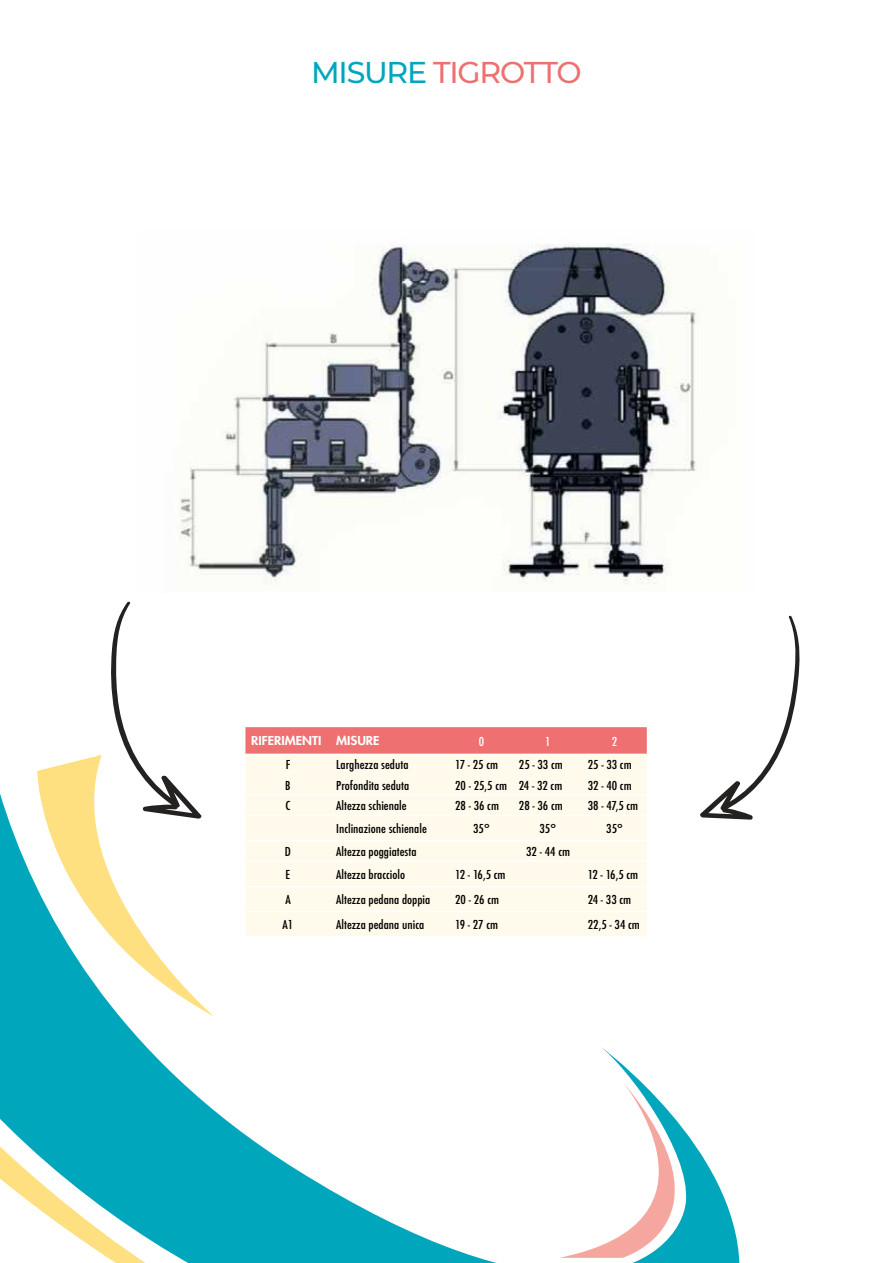
<style>
.page{position:relative;width:893px;height:1263px;background:#fff}
.page>*{position:absolute;margin:0;border:0;box-sizing:border-box;transform-origin:0 0}
.t1{font:500 30px "Montserrat";letter-spacing:-.04em;color:#ee7070}
.t2{font:500 condensed 12px "Futura";color:#000;scale:1.09 1}
.t3{font:800 12px "Futura";color:#fff;scale:1.09 1}
.t4{font:500 condensed 12px "Futura";color:#fff;scale:1.09 1}
.s1{color:#00a6bc}
</style>
<div class="page">
<svg style="left:0;top:793px;width:740px;height:470px"></svg>
<svg style="left:37px;top:755px;width:177px;height:261px"></svg>
<svg style="left:0;top:1052px;width:185px;height:211px"></svg>
<svg style="left:559px;top:1082px;width:181px;height:176px"></svg>
<svg style="left:699px;top:615px;width:101px;height:205px"></svg>
<svg style="left:110px;top:601px;width:92px;height:218px"></svg>
<img style="left:180px;top:244px;width:521px;height:341px">
<svg style="left:245px;top:727px;width:402px;height:27px;background:#ee7373"></svg>
<div style="left:245px;top:755px;width:402px;height:181px;background:#fffaeb"></div>
<hr style="left:245px;top:794px;width:85px;height:2px;background:#fff">
<hr style="left:330px;top:794px;width:119px;height:2px;background:#fff">
<hr style="left:449px;top:794px;width:64px;height:2px;background:#fff">
<hr style="left:513px;top:794px;width:69px;height:2px;background:#fff">
<hr style="left:582px;top:794px;width:65px;height:2px;background:#fff">
<hr style="left:245px;top:815px;width:85px;height:1px;background:#fff">
<hr style="left:330px;top:815px;width:119px;height:1px;background:#fff">
<hr style="left:449px;top:815px;width:64px;height:1px;background:#fff">
<hr style="left:513px;top:815px;width:69px;height:1px;background:#fff">
<hr style="left:582px;top:815px;width:65px;height:1px;background:#fff">
<hr style="left:245px;top:840px;width:85px;height:1px;background:#fff">
<hr style="left:330px;top:840px;width:119px;height:1px;background:#fff">
<hr style="left:449px;top:840px;width:64px;height:1px;background:#fff">
<hr style="left:513px;top:840px;width:69px;height:1px;background:#fff">
<hr style="left:582px;top:840px;width:65px;height:1px;background:#fff">
<hr style="left:245px;top:860px;width:85px;height:1px;background:#fff">
<hr style="left:330px;top:860px;width:119px;height:1px;background:#fff">
<hr style="left:449px;top:860px;width:64px;height:1px;background:#fff">
<hr style="left:513px;top:860px;width:69px;height:1px;background:#fff">
<hr style="left:582px;top:860px;width:65px;height:1px;background:#fff">
<hr style="left:245px;top:886px;width:85px;height:1px;background:#fff">
<hr style="left:330px;top:886px;width:119px;height:1px;background:#fff">
<hr style="left:449px;top:886px;width:64px;height:1px;background:#fff">
<hr style="left:513px;top:886px;width:69px;height:1px;background:#fff">
<hr style="left:582px;top:886px;width:65px;height:1px;background:#fff">
<hr style="left:245px;top:911px;width:85px;height:1px;background:#fff">
<hr style="left:330px;top:911px;width:119px;height:1px;background:#fff">
<hr style="left:449px;top:911px;width:64px;height:1px;background:#fff">
<hr style="left:513px;top:911px;width:69px;height:1px;background:#fff">
<hr style="left:582px;top:911px;width:65px;height:1px;background:#fff">
<hr style="left:245px;top:936px;width:85px;height:1px;background:#fff">
<hr style="left:330px;top:936px;width:119px;height:1px;background:#fff">
<hr style="left:449px;top:936px;width:64px;height:1px;background:#fff">
<hr style="left:513px;top:936px;width:69px;height:1px;background:#fff">
<hr style="left:582px;top:936px;width:65px;height:1px;background:#fff">
<h1 class="t1" style="left:311px;top:51px;width:272px"><span class="s1">MISURE</span> TIGROTTO</h1>
<p class="t3" style="left:251px;top:733px;width:119px">RIFERIMENTI MISURE</p>
<p class="t4" style="left:479px;top:734px;width:6px">0</p>
<p class="t4" style="left:545px;top:734px;width:6px">1</p>
<p class="t4" style="left:612px;top:734px;width:6px">2</p>
<p class="t2" style="left:286px;top:757px;width:6px">F</p>
<p class="t2" style="left:336px;top:757px;width:68px">Larghezza seduta</p>
<p class="t2" style="left:455px;top:757px;width:41px">17 - 25 cm</p>
<p class="t2" style="left:519px;top:757px;width:42px">25 - 33 cm</p>
<p class="t2" style="left:588px;top:757px;width:42px">25 - 33 cm</p>
<p class="t2" style="left:285px;top:778px;width:6px">B</p>
<p class="t2" style="left:336px;top:778px;width:69px">Profondita seduta</p>
<p class="t2" style="left:455px;top:778px;width:100px">20 - 25,5 cm 24 - 32 cm</p>
<p class="t2" style="left:588px;top:778px;width:42px">32 - 40 cm</p>
<p class="t2" style="left:285px;top:798px;width:6px">C</p>
<p class="t2" style="left:336px;top:798px;width:66px">Altezza schienale</p>
<p class="t2" style="left:455px;top:798px;width:42px">28 - 36 cm</p>
<p class="t2" style="left:519px;top:798px;width:42px">28 - 36 cm</p>
<p class="t2" style="left:588px;top:798px;width:48px">38 - 47,5 cm</p>
<p class="t2" style="left:336px;top:821px;width:85px">Inclinazione schienale</p>
<p class="t2" style="left:473px;top:821px;width:17px">35°</p>
<p class="t2" style="left:539px;top:821px;width:17px">35°</p>
<p class="t2" style="left:606px;top:821px;width:17px">35°</p>
<p class="t2" style="left:285px;top:844px;width:7px">D</p>
<p class="t2" style="left:336px;top:844px;width:75px">Altezza poggiatesta</p>
<p class="t2" style="left:526px;top:844px;width:42px">32 - 44 cm</p>
<p class="t2" style="left:286px;top:866px;width:6px">E</p>
<p class="t2" style="left:336px;top:866px;width:65px">Altezza bracciolo</p>
<p class="t2" style="left:455px;top:866px;width:48px">12 - 16,5 cm</p>
<p class="t2" style="left:588px;top:866px;width:48px">12 - 16,5 cm</p>
<p class="t2" style="left:285px;top:892px;width:6px">A</p>
<p class="t2" style="left:336px;top:892px;width:88px">Altezza pedana doppia</p>
<p class="t2" style="left:455px;top:892px;width:42px">20 - 26 cm</p>
<p class="t2" style="left:588px;top:892px;width:41px">24 - 33 cm</p>
<p class="t2" style="left:283px;top:917px;width:11px">A1</p>
<p class="t2" style="left:336px;top:917px;width:82px">Altezza pedana unica</p>
<p class="t2" style="left:455px;top:917px;width:41px">19 - 27 cm</p>
<p class="t2" style="left:588px;top:917px;width:49px">22,5 - 34 cm</p>
</div>
